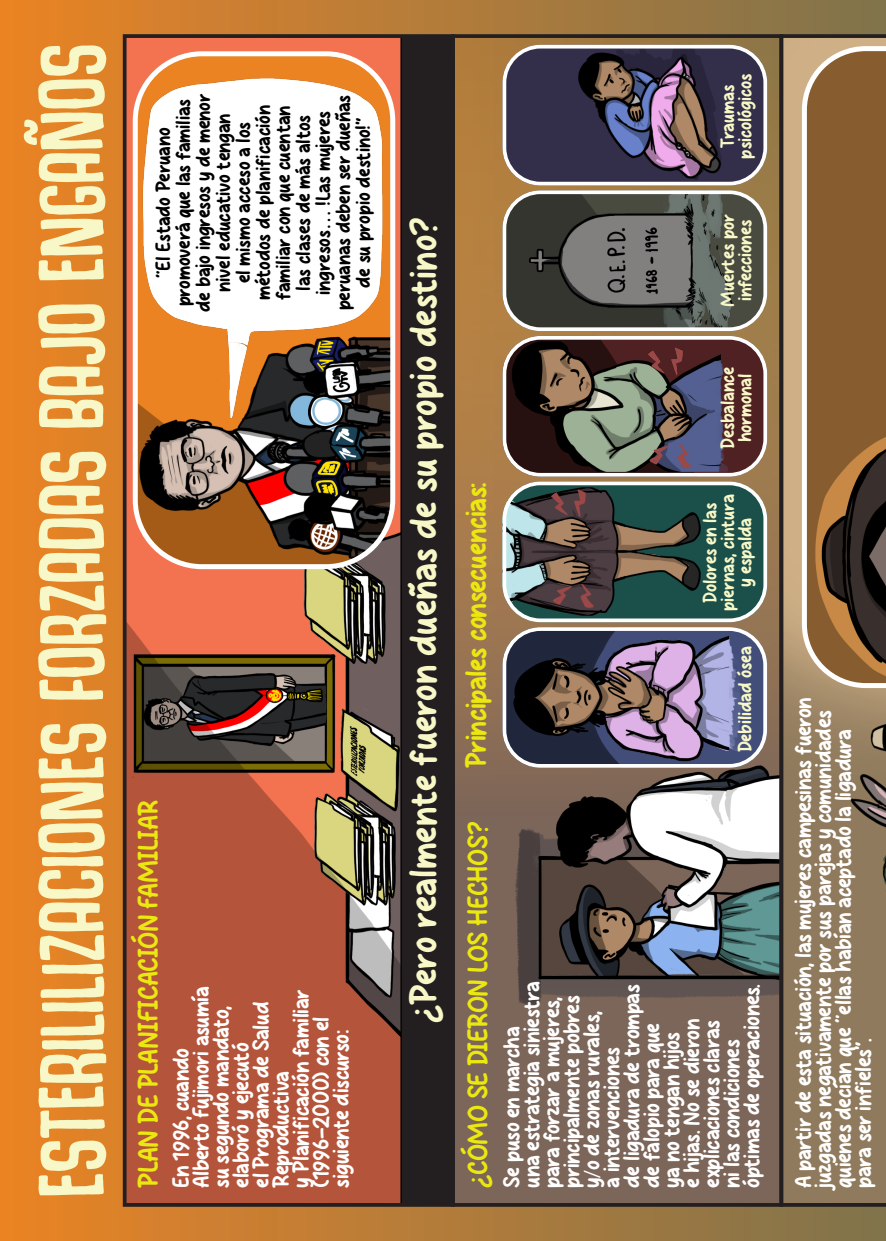
<style>
.page{position:relative;width:886px;height:1241px;background:#fff}
.page>*{position:absolute;margin:0;border:0;box-sizing:border-box;transform-origin:0 0}
.t1{font:62.5px "Hogfish DEMO";color:#f7f7c7}
.t2{font:37.5px "Holy Friday";color:#f7f7c7}
.t3{font:28.75px "Holy Friday";letter-spacing:-.02em;color:#ebe711}
.t4{font:27.5px "Holy Friday";letter-spacing:-.02em;color:#ebe711}
.t5{font:22.5px/20px "Holy Friday";letter-spacing:-.02em;color:#fff}
.t6{font:20px/20px "Holy Friday";letter-spacing:-.01em;color:#000001;text-align:center}
.t7{font:18.75px/17.5px "Holy Friday";letter-spacing:-.01em;color:#f7f7c7;text-align:center}
.s1{font-family:"Myriad Pro"}
</style>
<div class="page">
<div style="left:0;top:0;width:886px;height:1240px;background:linear-gradient(to right,#e68225,#7b714b)"></div>
<img style="left:128px;top:39px;width:272px;height:1162px">
<img style="left:135px;top:54px;width:258px;height:512px">
<div style="left:133px;top:51px;width:262px;height:518px;border:5px solid #fff;border-radius:67px"></div>
<div style="left:401px;top:36px;width:52px;height:1168px;background:#231f20"></div>
<div style="left:400px;top:35px;width:54px;height:1170px;border:1px solid #000001"></div>
<img style="left:456px;top:39px;width:322px;height:1162px">
<svg style="left:502px;top:45px;width:265px;height:722px;background:#5e5a5e"></svg>
<div style="left:123px;top:34px;width:332px;height:1172px;border:4px solid #231f20"></div>
<div style="left:451px;top:34px;width:332px;height:1172px;border:4px solid #231f20"></div>
<svg style="left:779px;top:34px;width:107px;height:1172px;background:#8d7150"></svg>
<p class="t1" style="left:44px;top:1197px;width:1154px;rotate:-90deg">ESTERILILIZACIONES FORZADAS BAJO ENGAÑOS</p>
<p class="t6" style="left:153px;top:311px;width:219px;rotate:-90deg">“El Estado Peruano promoverá que las familias de bajo ingresos y de menor nivel educativo tengan<br>el mismo acceso a los métodos de planificación familiar con que cuentan las clases de más altos ingresos<span class="s1">…</span> !Las mujeres peruanas deben ser dueñas de su propio destino!”</p>
<p class="t4" style="left:131px;top:1187px;width:389px;rotate:-90deg">PLAN DE PLANIFICACIÓN FAMILIAR</p>
<p class="t5" style="left:171px;top:1187px;width:203px;rotate:-90deg">En 1996, cuando<br>Alberto Fujimori asumía su segundo mandato, elaboró y ejecutó<br>el Programa de Salud<br>Reproductiva<br>y Planificación familiar (1996-2000) con el siguiente discurso:</p>
<p class="t7" style="left:719px;top:159px;width:86px;rotate:-90deg">Traumas psicológicos</p>
<p class="t2" style="left:399px;top:1022px;width:807px;rotate:-90deg">¿Pero realmente fueron dueñas de su propio destino?</p>
<p class="t7" style="left:719px;top:306px;width:94px;text-align:left;rotate:-90deg">Muertes por infecciones</p>
<p class="t3" style="left:458px;top:767px;width:287px;rotate:-90deg">Principales consecuencias:</p>
<p class="t7" style="left:719px;top:449px;width:84px;rotate:-90deg">Desbalance hormonal</p>
<p class="t7" style="left:701px;top:610px;width:118px;rotate:-90deg">Dolores en las piernas, cintura y espalda</p>
<p class="t7" style="left:736px;top:752px;width:108px;rotate:-90deg">Debilidad ósea</p>
<p class="t4" style="left:460px;top:1187px;width:368px;rotate:-90deg">¿CÓMO SE DIERON LOS HECHOS?</p>
<p class="t5" style="left:502px;top:1187px;width:208px;rotate:-90deg">Se puso en marcha<br>una estrategia siniestra para forzar a mujeres, principalmente pobres y<span class="s1">/</span>o de zonas rurales,<br>a intervenciones<br>de ligadura de trompas de falopio para que<br>ya no tengan hijos<br>e hijas. No se dieron explicaciones claras<br>ni las condiciones óptimas de operaciones.</p>
<p class="t5" style="left:793px;top:1187px;width:492px;rotate:-90deg">A partir de esta situación, las mujeres campesinas fueron juzgadas negativamente por sus parejas y comunidades quienes decían que “ellas habían aceptado la ligadura para ser infieles”.</p>
</div>
